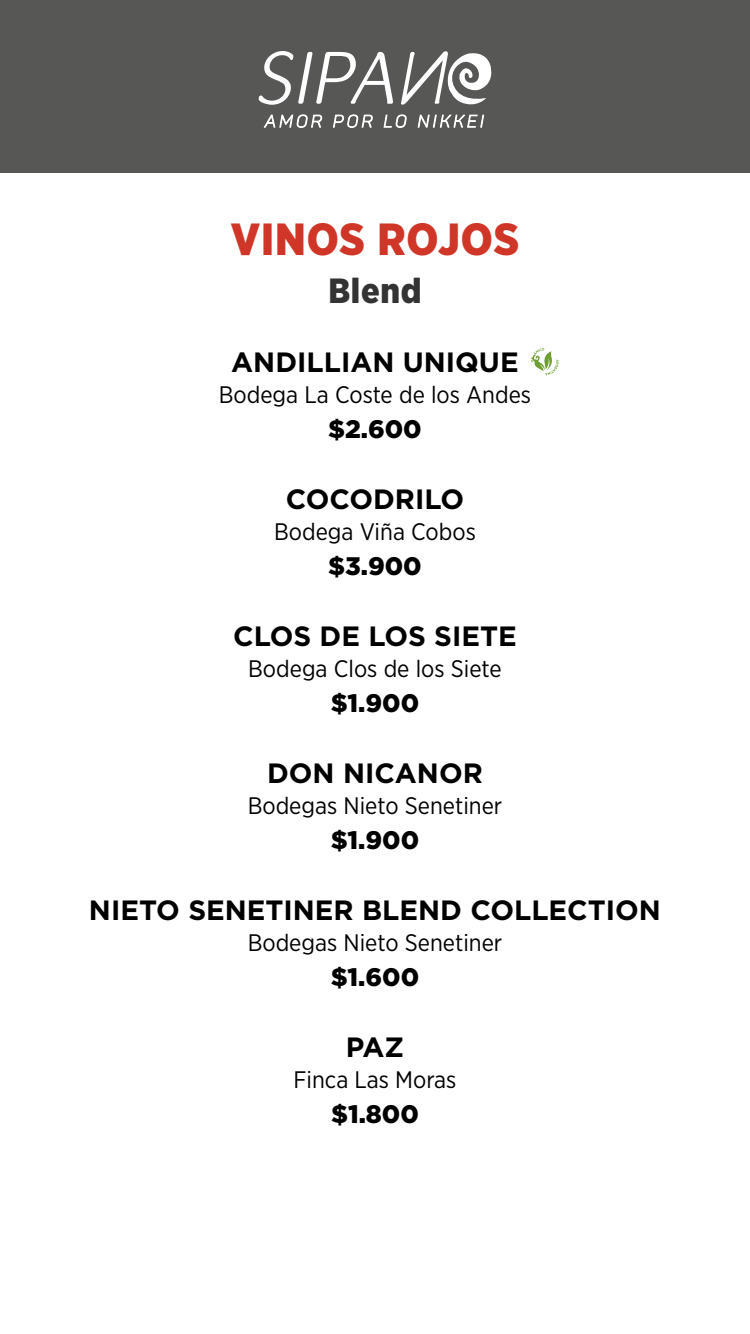
<style>
.page{position:relative;width:750px;height:1334px;background:#fff}
.page>*{position:absolute;margin:0;border:0;box-sizing:border-box;transform-origin:0 0}
.t1{font:900 45px "Gotham Narrow";letter-spacing:.02em;color:#cf3628}
.t2{font:900 35px "Gotham Narrow";letter-spacing:.02em;color:#333}
.t3{font:700 27.9px "Gotham";color:#000}
.t4{font:900 25.3px "Gotham";color:#000}
.t5{font:23.9px "Gotham Narrow";color:#000}
</style>
<div class="page">
<div style="left:0;top:0;width:750px;height:172px;background:#575756"></div>
<svg style="left:258px;top:51px;width:234px;height:77px"></svg>
<svg style="left:531px;top:348px;width:28px;height:27px"></svg>
<h1 class="t1" style="left:231px;top:209px;width:290px">VINOS ROJOS</h1>
<h2 class="t2" style="left:328px;top:268px;width:95px">Blend</h2>
<p class="t3" style="left:231px;top:343px;width:289px">ANDILLIAN UNIQUE</p>
<p class="t5" style="left:219px;top:380px;width:314px">Bodega La Coste de los Andes</p>
<p class="t4" style="left:328px;top:412px;width:95px">$2.600</p>
<p class="t3" style="left:286px;top:480px;width:180px">COCODRILO</p>
<p class="t5" style="left:274px;top:517px;width:203px">Bodega Viña Cobos</p>
<p class="t4" style="left:328px;top:549px;width:95px">$3.900</p>
<p class="t3" style="left:233px;top:617px;width:285px">CLOS DE LOS SIETE</p>
<p class="t5" style="left:248px;top:654px;width:255px">Bodega Clos de los Siete</p>
<p class="t4" style="left:331px;top:686px;width:90px">$1.900</p>
<p class="t3" style="left:267px;top:754px;width:217px">DON NICANOR</p>
<p class="t5" style="left:248px;top:790px;width:256px">Bodegas Nieto Senetiner</p>
<p class="t4" style="left:331px;top:823px;width:90px">$1.900</p>
<p class="t3" style="left:89px;top:891px;width:574px">NIETO SENETINER BLEND COLLECTION</p>
<p class="t5" style="left:248px;top:927px;width:256px">Bodegas Nieto Senetiner</p>
<p class="t4" style="left:331px;top:960px;width:90px">$1.600</p>
<p class="t3" style="left:346px;top:1028px;width:60px">PAZ</p>
<p class="t5" style="left:293px;top:1064px;width:165px">Finca Las Moras</p>
<p class="t4" style="left:331px;top:1097px;width:89px">$1.800</p>
</div>
